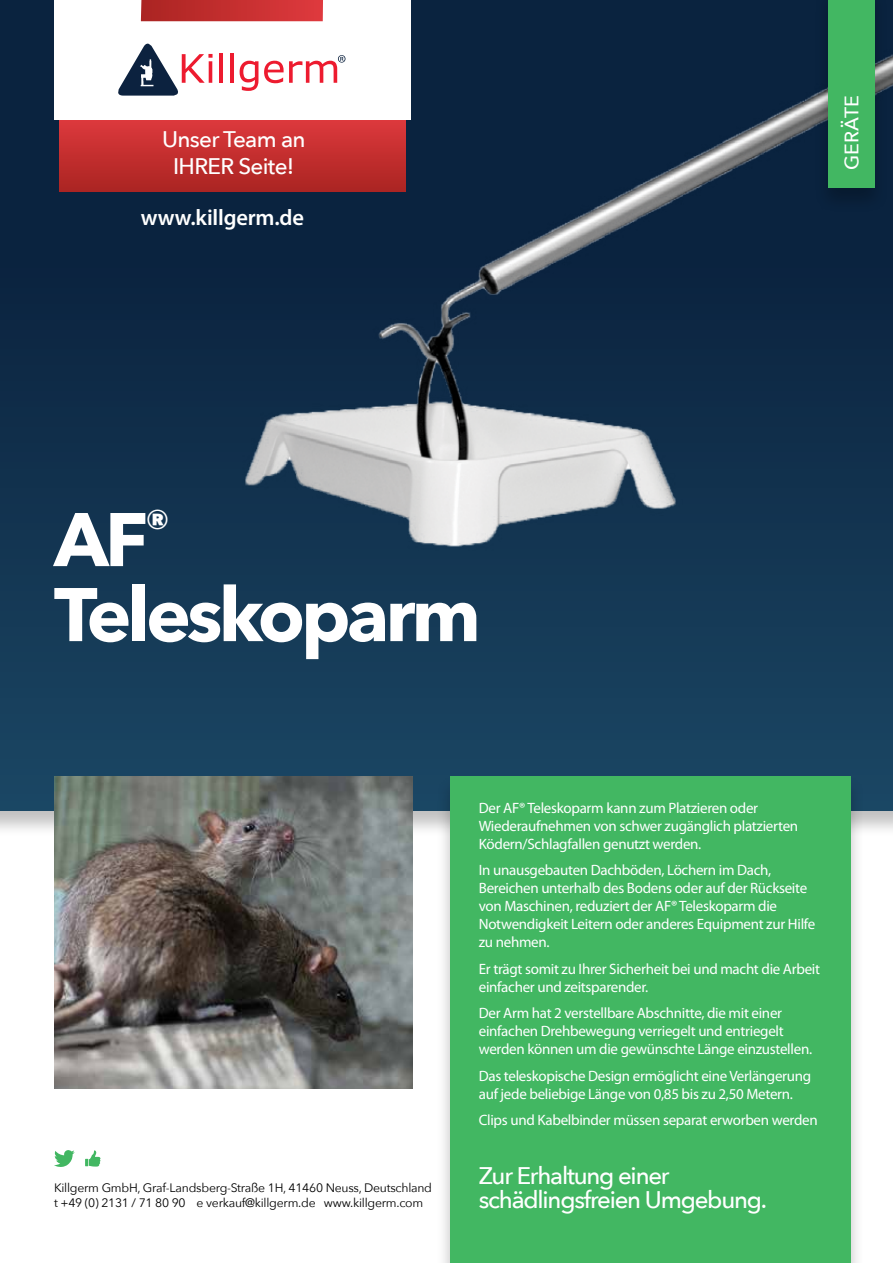
<style>
.page{position:relative;width:893px;height:1263px;background:#fff}
.page>*{position:absolute;margin:0;border:0;box-sizing:border-box;transform-origin:0 0}
.t1{font:700 75px/75px "Avenir Next";letter-spacing:-.05em;color:#fff}
.t2{font:500 24px/24px "Avenir Next";letter-spacing:-.05em;color:#fff}
.t3{font:500 22.5px/27px "Avenir Next";letter-spacing:-.03em;color:#fff;text-align:center}
.t4{font:600 22.5px "Myriad Pro";letter-spacing:-.01em;color:#fff}
.t5{font:500 19.5px "Avenir Next";color:#fff}
.t6{font:15px/18px "Myriad Pro";letter-spacing:-.02em;color:#fff}
.t7{font:12.3px/14.7px "Avenir Next";letter-spacing:-.02em;color:#000}
</style>
<div class="page">
<div style="left:0;top:0;width:893px;height:810px;background:linear-gradient(to bottom,#071b37,#194360)"></div>
<img style="left:183px;top:0;width:710px;height:634px">
<div style="left:436px;top:774px;width:429px;height:489px;background:#000;opacity:.25"></div>
<div style="left:450px;top:776px;width:401px;height:487px;background:#42b762"></div>
<img style="left:54px;top:776px;width:359px;height:313px">
<svg style="left:54px;top:1150px;width:21px;height:17px"></svg>
<svg style="left:85px;top:1150px;width:15px;height:16px"></svg>
<div style="left:59px;top:117px;width:346px;height:74px;background:linear-gradient(to bottom,#de393d,#ac2522)"></div>
<div style="left:54px;top:0;width:356px;height:120px;background:#fff"></div>
<hr style="left:219px;top:53px;width:4px;height:30px;background:#ed1b2f">
<hr style="left:230px;top:53px;width:4px;height:30px;background:#ed1b2f">
<svg style="left:240px;top:61px;width:18px;height:30px"></svg>
<svg style="left:118px;top:43px;width:95px;height:53px"></svg>
<svg style="left:264px;top:55px;width:81px;height:28px"></svg>
<svg style="left:141px;top:0;width:182px;height:21px;background:#c42f2f"></svg>
<div style="left:813px;top:0;width:75px;height:214px;background:#000;opacity:.25"></div>
<div style="left:828px;top:0;width:46px;height:187px;background:#42b762"></div>
<h3 class="t3" style="left:162px;top:125px;width:145px">Unser Team an<br>IHRER Seite!</h3>
<h3 class="t4" style="left:141px;top:203px;width:165px">www.killgerm.de</h3>
<h3 class="t5" style="left:835px;top:170px;width:76px;rotate:-90deg">GERÄTE</h3>
<h1 class="t1" style="left:54px;top:501px;width:428px">AF<sup>®<br></sup>Teleskoparm</h1>
<p class="t7" style="left:54px;top:1180px;width:380px">Killgerm GmbH, Graf-Landsberg-Straße 1H, 41460 Neuss, Deutschland t +49 (0) 2131 / 71 80 90 e verkauf@killgerm.de www.killgerm.com</p>
<p class="t6" style="left:479px;top:798px;width:321px">Der AF® Teleskoparm kann zum Platzieren oder<br>Wiederaufnehmen von schwer zugänglich platzierten<br>Ködern/Schlagfallen genutzt werden.</p>
<p class="t6" style="left:479px;top:861px;width:338px">In unausgebauten Dachböden, Löchern im Dach, Bereichen unterhalb des Bodens oder auf der Rückseite von Maschinen, reduziert der AF® Teleskoparm die Notwendigkeit Leitern oder anderes Equipment zur Hilfe zu nehmen.</p>
<p class="t6" style="left:479px;top:959px;width:343px">Er trägt somit zu Ihrer Sicherheit bei und macht die Arbeit einfacher und zeitsparender.</p>
<p class="t6" style="left:479px;top:1004px;width:335px">Der Arm hat 2 verstellbare Abschnitte, die mit einer einfachen Drehbewegung verriegelt und entriegelt werden können um die gewünschte Länge einzustellen.</p>
<p class="t6" style="left:479px;top:1067px;width:334px">Das teleskopische Design ermöglicht eine Verlängerung auf jede beliebige Länge von 0,85 bis zu 2,50 Metern.</p>
<p class="t6" style="left:479px;top:1111px;width:340px">Clips und Kabelbinder müssen separat erworben werden</p>
<h2 class="t2" style="left:479px;top:1163px;width:290px">Zur Erhaltung einer schädlingsfreien Umgebung.</h2>
</div>
